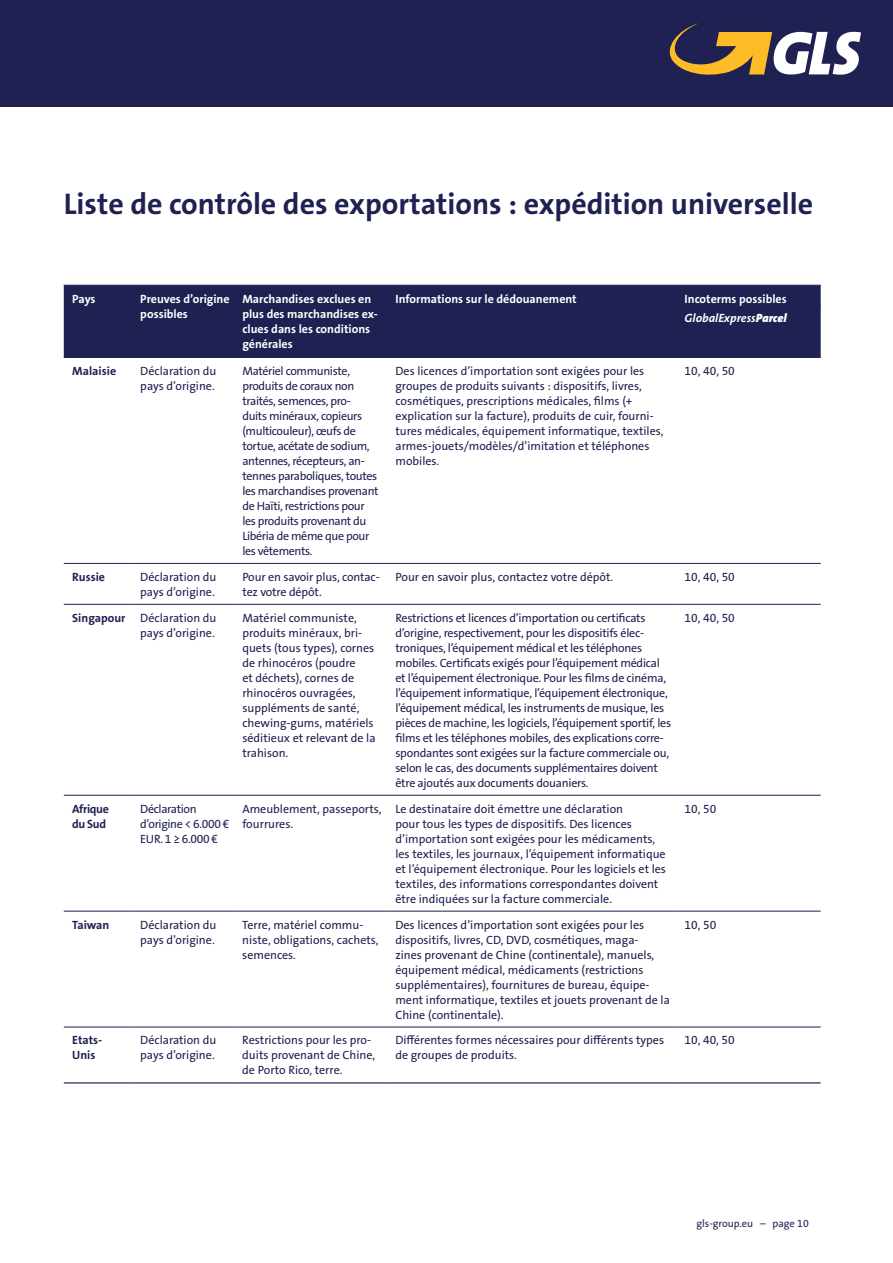
<style>
.page{position:relative;width:893px;height:1263px;background:#fff}
.page>*{position:absolute;margin:0;border:0;box-sizing:border-box;transform-origin:0 0}
.t1{font:700 30px "The Sans GLS";color:#1e2151}
.t2{font:12px/15px "The Sans GLS";color:#1e2151}
.t3{font:12px/15px "The Sans GLS";letter-spacing:-.02em;color:#1e2151}
.t4{font:12px/15px "The Sans GLS";letter-spacing:-.03em;color:#1e2151}
.t5{font:700 12px/15px "The Sans GLS";color:#fff}
.t6{font:700 12px/15px "The Sans GLS";color:#1e2151}
.t7{font:700 12px/15px "The Sans GLS";letter-spacing:-.03em;color:#1e2151}
.t8{font:10.5px "The Sans GLS";color:#1e2151}
.s1{font-style:italic}
.s2{font-weight:900;font-style:italic}
.s3{font-weight:700}
</style>
<div class="page">
<div style="left:0;top:0;width:893px;height:106px;background:#1e2151"></div>
<svg style="left:670px;top:23px;width:191px;height:52px"></svg>
<div style="left:64px;top:286px;width:757px;height:71px;background:#1e2151"></div>
<hr style="left:64px;top:285px;width:68px;height:1px;background:#1e2151">
<hr style="left:132px;top:285px;width:102px;height:1px;background:#1e2151">
<hr style="left:234px;top:285px;width:153px;height:1px;background:#1e2151">
<hr style="left:387px;top:285px;width:289px;height:1px;background:#1e2151">
<hr style="left:676px;top:285px;width:145px;height:1px;background:#1e2151">
<hr style="left:64px;top:1027px;width:68px;height:1px;background:#1e2151">
<hr style="left:132px;top:1027px;width:102px;height:1px;background:#1e2151">
<hr style="left:676px;top:304px;width:145px;height:1px;background:#1e2151">
<hr style="left:234px;top:1027px;width:153px;height:1px;background:#1e2151">
<hr style="left:387px;top:1027px;width:289px;height:1px;background:#1e2151">
<hr style="left:676px;top:1027px;width:145px;height:1px;background:#1e2151">
<hr style="left:64px;top:563px;width:68px;height:1px;background:#1e2151">
<hr style="left:132px;top:563px;width:102px;height:1px;background:#1e2151">
<hr style="left:234px;top:563px;width:153px;height:1px;background:#1e2151">
<hr style="left:387px;top:563px;width:289px;height:1px;background:#1e2151">
<hr style="left:676px;top:563px;width:145px;height:1px;background:#1e2151">
<hr style="left:64px;top:604px;width:68px;height:1px;background:#1e2151">
<hr style="left:132px;top:604px;width:102px;height:1px;background:#1e2151">
<hr style="left:234px;top:604px;width:153px;height:1px;background:#1e2151">
<hr style="left:387px;top:604px;width:289px;height:1px;background:#1e2151">
<hr style="left:676px;top:604px;width:145px;height:1px;background:#1e2151">
<hr style="left:64px;top:795px;width:68px;height:1px;background:#1e2151">
<hr style="left:132px;top:795px;width:102px;height:1px;background:#1e2151">
<hr style="left:234px;top:795px;width:153px;height:1px;background:#1e2151">
<hr style="left:387px;top:795px;width:289px;height:1px;background:#1e2151">
<hr style="left:676px;top:795px;width:145px;height:1px;background:#1e2151">
<hr style="left:64px;top:911px;width:68px;height:1px;background:#1e2151">
<hr style="left:132px;top:911px;width:102px;height:1px;background:#1e2151">
<hr style="left:234px;top:911px;width:153px;height:1px;background:#1e2151">
<hr style="left:387px;top:911px;width:289px;height:1px;background:#1e2151">
<hr style="left:676px;top:911px;width:145px;height:1px;background:#1e2151">
<hr style="left:64px;top:357px;width:68px;height:1px;background:#1e2151">
<hr style="left:132px;top:357px;width:102px;height:1px;background:#1e2151">
<hr style="left:234px;top:357px;width:153px;height:1px;background:#1e2151">
<hr style="left:387px;top:357px;width:289px;height:1px;background:#1e2151">
<hr style="left:676px;top:357px;width:145px;height:1px;background:#1e2151">
<hr style="left:64px;top:1082px;width:68px;height:1px;background:#1e2151">
<hr style="left:132px;top:1082px;width:102px;height:1px;background:#1e2151">
<hr style="left:234px;top:1082px;width:153px;height:1px;background:#1e2151">
<hr style="left:387px;top:1082px;width:289px;height:1px;background:#1e2151">
<hr style="left:676px;top:1082px;width:145px;height:1px;background:#1e2151">
<h1 class="t1" style="left:64px;top:184px;width:751px">Liste de contrôle des exportations : expédition universelle</h1>
<p class="t5" style="left:72px;top:291px;width:25px">Pays</p>
<p class="t5" style="left:140px;top:291px;width:91px">Preuves d’origine possibles</p>
<p class="t5" style="left:242px;top:291px;width:137px">Marchandises exclues en plus des marchandises ex&shy;clues dans les conditions générales</p>
<p class="t5" style="left:395px;top:291px;width:183px">Informations sur le dédouanement</p>
<p class="t5" style="left:685px;top:289px;width:104px;line-height:19.2px">Incoterms possibles<br><span class="s1">GlobalExpress</span><span class="s2">Parcel</span></p>
<p class="t6" style="left:72px;top:363px;width:45px">Malaisie</p>
<p class="t2" style="left:140px;top:363px;width:78px">Déclaration du pays d’origine.</p>
<p class="t4" style="left:242px;top:363px;width:138px">Matériel communiste, produits de coraux non traités, semences, pro&shy;duits minéraux, copieurs (multicouleur), œufs de tortue, acétate de sodium, antennes, récepteurs, an&shy;tennes paraboliques, toutes les marchandises provenant de Haïti, restrictions pour les produits provenant du<br>Libéria de même que pour les vêtements.</p>
<p class="t2" style="left:395px;top:363px;width:270px">Des licences d’importation sont exigées pour les groupes de produits suivants : dispositifs, livres, cosmétiques, prescriptions médicales, films (+ explication sur la facture), produits de cuir, fourni&shy;tures médicales, équipement informatique, textiles, armes-jouets/modèles/d’imitation et téléphones mobiles.</p>
<p class="t2" style="left:685px;top:363px;width:52px">10, 40, 50</p>
<p class="t6" style="left:72px;top:569px;width:34px">Russie</p>
<p class="t2" style="left:140px;top:569px;width:78px">Déclaration du pays d’origine.</p>
<p class="t2" style="left:242px;top:569px;width:139px">Pour en savoir plus, contac&shy;tez votre dépôt.</p>
<p class="t2" style="left:395px;top:569px;width:219px">Pour en savoir plus, contactez votre dépôt.</p>
<p class="t2" style="left:685px;top:569px;width:52px">10, 40, 50</p>
<p class="t2" style="left:72px;top:610px;width:146px;text-align:right"><span class="s3">Singapour</span> Déclaration du pays d’origine.</p>
<p class="t2" style="left:242px;top:610px;width:135px">Matériel communiste, produits minéraux, bri&shy;quets (tous types), cornes de rhinocéros (poudre<br>et déchets), cornes de rhinocéros ouvragées, suppléments de santé, chewing-gums, matériels séditieux et relevant de la trahison.</p>
<p class="t3" style="left:395px;top:610px;width:277px">Restrictions et licences d’importation ou certificats d’origine, respectivement, pour les dispositifs élec&shy;troniques, l’équipement médical et les téléphones mobiles. Certificats exigés pour l’équipement médical et l’équipement électronique. Pour les films de cinéma, l’équipement informatique, l’équipement électronique, l’équipement médical, les instruments de musique, les pièces de machine, les logiciels, l’équipement sportif, les films et les téléphones mobiles, des explications corre&shy;spondantes sont exigées sur la facture commerciale ou, selon le cas, des documents supplémentaires doivent être ajoutés aux documents douaniers.</p>
<p class="t2" style="left:685px;top:610px;width:52px">10, 40, 50</p>
<p class="t7" style="left:72px;top:801px;width:38px">Afrique du Sud</p>
<p class="t4" style="left:140px;top:801px;width:91px">Déclaration d’origine &lt; 6.000 €<br>EUR. 1 ≥ 6.000 €</p>
<p class="t2" style="left:242px;top:801px;width:141px">Ameublement, passeports, fourrures.</p>
<p class="t2" style="left:395px;top:801px;width:272px">Le destinataire doit émettre une déclaration<br>pour tous les types de dispositifs. Des licences d’importation sont exigées pour les médicaments, les textiles, les journaux, l’équipement informatique et l’équipement électronique. Pour les logiciels et les textiles, des informations correspondantes doivent être indiquées sur la facture commerciale.</p>
<p class="t2" style="left:685px;top:801px;width:33px">10, 50</p>
<p class="t6" style="left:72px;top:917px;width:39px">Taiwan</p>
<p class="t2" style="left:140px;top:917px;width:78px">Déclaration du pays d’origine.</p>
<p class="t2" style="left:242px;top:917px;width:138px">Terre, matériel commu&shy;niste, obligations, cachets, semences.</p>
<p class="t2" style="left:395px;top:917px;width:276px">Des licences d’importation sont exigées pour les dispositifs, livres, CD, DVD, cosmétiques, maga-<br>zines provenant de Chine (continentale), manuels, équipement médical, médicaments (restrictions supplémentaires), fournitures de bureau, équipe&shy;ment informatique, textiles et jouets provenant de la Chine (continentale).</p>
<p class="t2" style="left:684px;top:917px;width:33px">10, 50</p>
<p class="t6" style="left:72px;top:1033px;width:32px">Etats-<br>Unis</p>
<p class="t2" style="left:140px;top:1033px;width:78px">Déclaration du pays d’origine.</p>
<p class="t2" style="left:242px;top:1033px;width:135px">Restrictions pour les pro&shy;duits provenant de Chine, de Porto Rico, terre.</p>
<p class="t2" style="left:395px;top:1033px;width:270px">Différentes formes nécessaires pour différents types de groupes de produits.</p>
<p class="t2" style="left:684px;top:1033px;width:52px">10, 40, 50</p>
<p class="t8" style="left:696px;top:1216px;width:114px">gls-group.eu – page 10</p>
</div>
